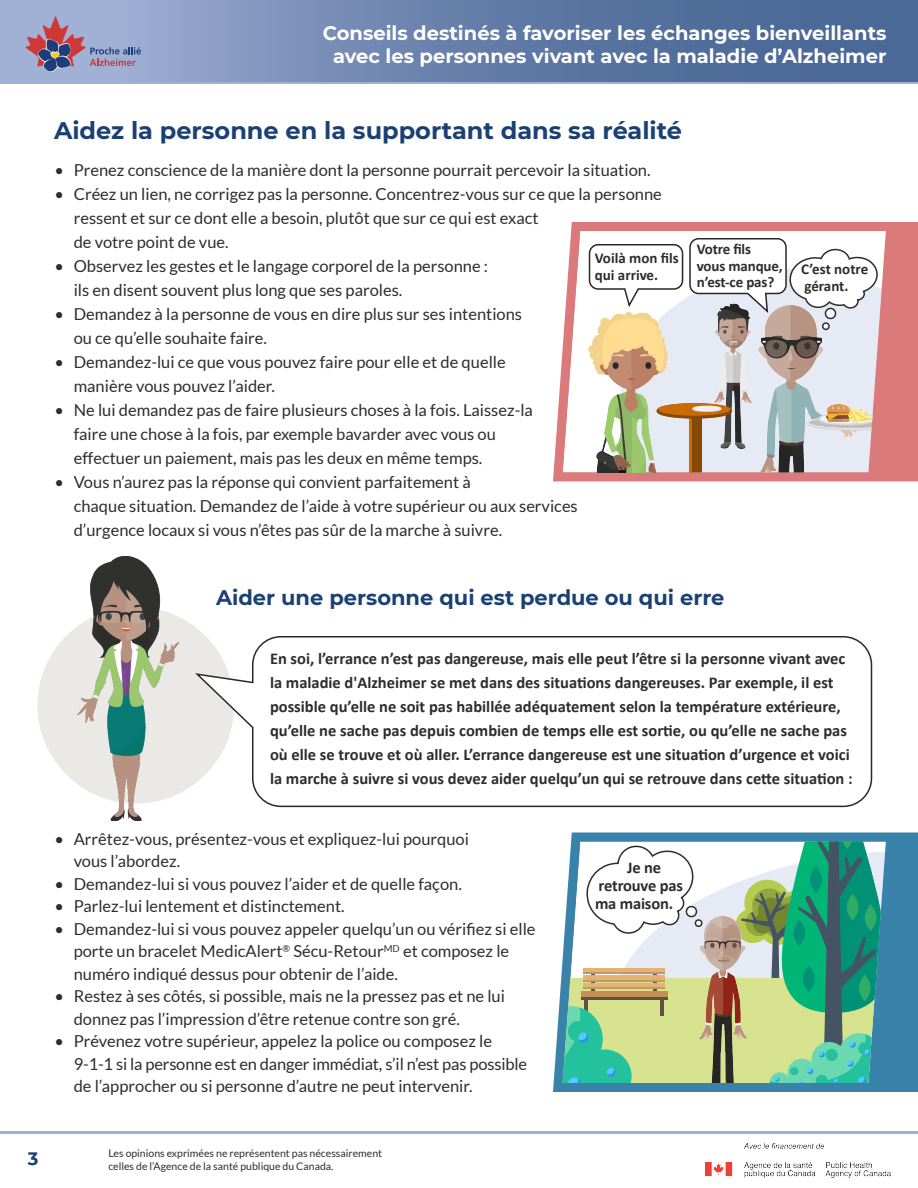
<style>
.page{position:relative;width:918px;height:1188px;background:#fff}
.page>*{position:absolute;margin:0;border:0;box-sizing:border-box;transform-origin:0 0}
.t1{font:700 24px "Montserrat";color:#1b4174}
.t2{font:700 21px "Montserrat";color:#1b4174}
.t3{font:700 19.5px/23.4px "Montserrat";color:#fff;text-align:center}
.t4{font:700 18px "Montserrat";color:#1b4174}
.t5{font:16.5px/24px "Lato";color:#2d2d2d}
.t6{font:700 16.5px/24px "Calibri";color:#2d2d2d}
.t7{font:700 15px/16.5px "Calibri";letter-spacing:-.01em;color:#2d2d2d}
.t8{font:10.5px/12.6px "Lato";color:#2d2d2d}
</style>
<div class="page">
<div style="left:38px;top:607px;width:196px;height:197px;background:#ebe9e6;border-radius:50%"></div>
<img style="left:78px;top:557px;width:101px;height:264px">
<svg style="left:194px;top:636px;width:679px;height:172px"></svg>
<svg style="left:553px;top:222px;width:365px;height:260px;background:#de8a8b"></svg>
<svg style="left:563px;top:231px;width:323px;height:241px"></svg>
<svg style="left:667px;top:268px;width:219px;height:204px;background:#e3d4db"></svg>
<img style="left:588px;top:332px;width:79px;height:140px">
<img style="left:714px;top:332px;width:38px;height:117px">
<img style="left:757px;top:332px;width:112px;height:140px">
<img style="left:827px;top:405px;width:24px;height:2px">
<svg style="left:807px;top:407px;width:79px;height:24px;background:#d4b8a6"></svg>
<img style="left:849px;top:407px;width:10px;height:16px">
<div style="left:690px;top:417px;width:12px;height:55px;background:#864805"></div>
<hr style="left:690px;top:417px;width:2px;height:55px;background:#c96c07">
<svg style="left:657px;top:403px;width:75px;height:16px"></svg>
<svg style="left:588px;top:237px;width:291px;height:95px"></svg>
<svg style="left:553px;top:832px;width:365px;height:260px;background:#5392b4"></svg>
<svg style="left:563px;top:842px;width:178px;height:136px"></svg>
<svg style="left:609px;top:851px;width:132px;height:127px;fill:#e6eaf4"></svg>
<div style="left:563px;top:978px;width:323px;height:105px;background:#d6e28d"></div>
<img style="left:699px;top:917px;width:42px;height:166px">
<svg style="left:591px;top:974px;width:4px;height:17px"></svg>
<svg style="left:653px;top:974px;width:4px;height:17px"></svg>
<div style="left:584px;top:983px;width:81px;height:5px;background:#e3b274"></div>
<hr style="left:584px;top:987px;width:81px;height:1px;background:#c7985d">
<div style="left:584px;top:976px;width:81px;height:5px;background:#e3b274"></div>
<svg style="left:584px;top:969px;width:81px;height:4px"></svg>
<div style="left:581px;top:991px;width:86px;height:6px;background:#c29155"></div>
<hr style="left:581px;top:997px;width:86px;height:3px;background:#634e42">
<hr style="left:585px;top:1000px;width:3px;height:16px;background:#634e42">
<hr style="left:660px;top:1000px;width:3px;height:16px;background:#634e42">
<hr style="left:584px;top:980px;width:81px;height:1px;background:#c7985d">
<hr style="left:584px;top:973px;width:81px;height:1px;background:#c7985d">
<svg style="left:741px;top:842px;width:145px;height:241px"></svg>
<svg style="left:563px;top:1006px;width:69px;height:77px"></svg>
<svg style="left:583px;top:844px;width:121px;height:91px"></svg>
<hr style="left:0;top:1131px;width:918px;height:3px;background:#a1b0d5">
<img style="left:705px;top:1143px;width:186px;height:34px">
<div style="left:0;top:0;width:918px;height:84px;background:linear-gradient(to right,#a1b0d5,#a1b0d5)"></div>
<div style="left:0;top:0;width:918px;height:81px;background:linear-gradient(to right,#a2b1d6,#3a5b8a)"></div>
<svg style="left:25px;top:17px;width:116px;height:55px;background:#9a8fb0"></svg>
<p class="t3" style="left:323px;top:20px;width:565px">Conseils destinés à favoriser les échanges bienveillants avec les personnes vivant avec la maladie d’Alzheimer</p>
<h1 class="t1" style="left:54px;top:113px;width:630px">Aidez la personne en la supportant dans sa réalité</h1>
<p class="t5" style="left:55px;top:158px;width:597px">• Prenez conscience de la manière dont la personne pourrait percevoir la situation.</p>
<p class="t5" style="left:74px;top:182px;width:590px;text-indent:-19px">• Créez un lien, ne corrigez pas la personne. Concentrez-vous sur ce que la personne ressent et sur ce dont elle a besoin, plutôt que sur ce qui est exact<br>de votre point de vue.</p>
<p class="t5" style="left:74px;top:254px;width:416px;text-indent:-19px">• Observez les gestes et le langage corporel de la personne : ils en disent souvent plus long que ses paroles.</p>
<p class="t5" style="left:74px;top:302px;width:450px;text-indent:-19px">• Demandez à la personne de vous en dire plus sur ses intentions ou ce qu’elle souhaite faire.</p>
<p class="t5" style="left:74px;top:350px;width:434px;text-indent:-19px">• Demandez-lui ce que vous pouvez faire pour elle et de quelle manière vous pouvez l’aider.</p>
<p class="t5" style="left:74px;top:398px;width:461px;text-indent:-19px">• Ne lui demandez pas de faire plusieurs choses à la fois. Laissez-la faire une chose à la fois, par exemple bavarder avec vous ou effectuer un paiement, mais pas les deux en même temps.</p>
<p class="t5" style="left:74px;top:470px;width:506px;text-indent:-19px">• Vous n’aurez pas la réponse qui convient parfaitement à<br>chaque situation. Demandez de l’aide à votre supérieur ou aux services d’urgence locaux si vous n’êtes pas sûr de la marche à suivre.</p>
<p class="t7" style="left:595px;top:249px;width:86px">Voilà mon fils qui arrive.</p>
<p class="t7" style="left:697px;top:240px;width:87px">Votre fils vous manque, n’est-ce pas?</p>
<p class="t7" style="left:801px;top:261px;width:69px">C’est notre gérant.</p>
<p class="t2" style="left:216px;top:582px;width:510px">Aider une personne qui est perdue ou qui erre</p>
<p class="t6" style="left:270px;top:646px;width:584px">En soi, l’errance n’est pas dangereuse, mais elle peut l’être si la personne vivant avec la maladie d'Alzheimer se met dans des situations dangereuses. Par exemple, il est possible qu’elle ne soit pas habillée adéquatement selon la température extérieure, qu’elle ne sache pas depuis combien de temps elle est sortie, ou qu’elle ne sache pas où elle se trouve et où aller. L’errance dangereuse est une situation d’urgence et voici la marche à suivre si vous devez aider quelqu’un qui se retrouve dans cette situation :</p>
<p class="t5" style="left:74px;top:827px;width:397px;line-height:22.5px;text-indent:-19px">• Arrêtez-vous, présentez-vous et expliquez-lui pourquoi vous l’abordez.</p>
<p class="t5" style="left:55px;top:872px;width:409px">• Demandez-lui si vous pouvez l’aider et de quelle façon.</p>
<p class="t5" style="left:55px;top:894px;width:292px">• Parlez-lui lentement et distinctement.</p>
<p class="t5" style="left:74px;top:917px;width:463px;line-height:22.5px;text-indent:-19px">• Demandez-lui si vous pouvez appeler quelqu’un ou vérifiez si elle porte un bracelet MedicAlert<sup>®</sup> Sécu-Retour<sup>MD</sup> et composez le numéro indiqué dessus pour obtenir de l’aide.</p>
<p class="t5" style="left:74px;top:985px;width:433px;line-height:22.5px;text-indent:-19px">• Restez à ses côtés, si possible, mais ne la pressez pas et ne lui donnez pas l’impression d’être retenue contre son gré.</p>
<p class="t5" style="left:74px;top:1030px;width:455px;line-height:22.5px;text-indent:-19px">• Prévenez votre supérieur, appelez la police ou composez le<br>9-1-1 si la personne est en danger immédiat, s’il n’est pas possible de l’approcher ou si personne d’autre ne peut intervenir.</p>
<p class="t4" style="left:28px;top:1146px;width:12px">3</p>
<p class="t8" style="left:108px;top:1147px;width:275px">Les opinions exprimées ne représentent pas nécessairement celles de l’Agence de la santé publique du Canada.</p>
<p class="t6" style="left:595px;top:858px;width:90px;line-height:18px;text-indent:32px">Je ne retrouve pas ma maison.</p>
</div>
